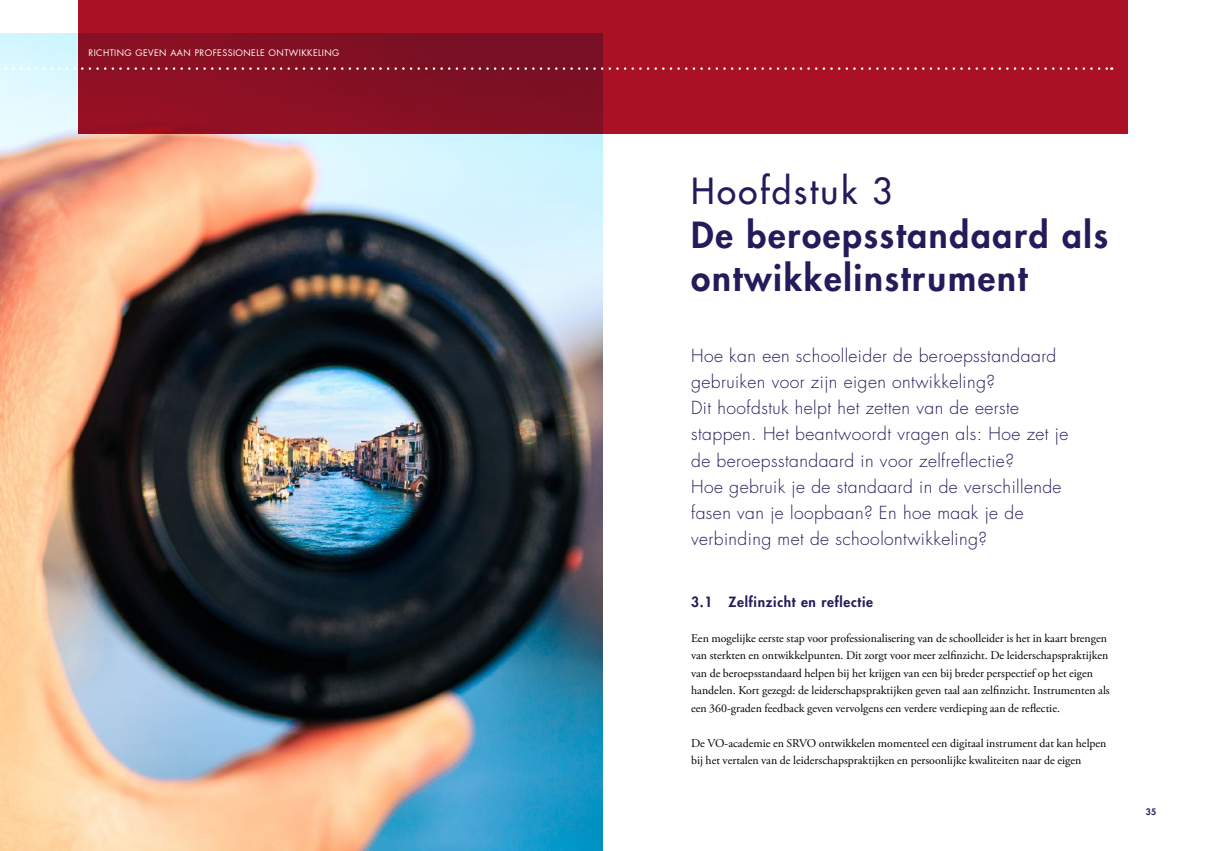
<style>
.page{position:relative;width:1205px;height:851px;background:#fff}
.page>*{position:absolute;margin:0;border:0;box-sizing:border-box;transform-origin:0 0}
._0_Titel{font:800 35px/43.8px "Futura LT";letter-spacing:.05em;color:#251b5b}
._0_Inleiding{font:300 17.5px/26.2px "Futura LT";letter-spacing:.025em;color:#251b5b}
._1__Paragraafkop{font:800 13.75px "Futura LT";letter-spacing:.05em;color:#251b5b}
._2_Platte_tekst_witr{font:11.88px/17.5px "Adobe Garamond Pro";color:#000}
.t1{font:8.75px "Futura LT";letter-spacing:.05em;color:#fff}
.t2{font:800 8.75px "Futura LT";color:#251b5b}
.s1{font-weight:400}
</style>
<div class="page">
<img style="left:0;top:34px;width:602px;height:816px">
<svg style="left:78px;top:0;width:1049px;height:134px;background:#9c1023"></svg>
<svg style="left:0;top:67px;width:1112px;height:3px;background:#af4e5c"></svg>
<p class="t1" style="left:89px;top:48px;width:21px">RICHTING</p>
<p class="t1" style="left:136px;top:48px;width:43px">GEVEN AAN</p>
<p class="t1" style="left:195px;top:48px;width:35px">PROFESSION</p>
<p class="t1" style="left:251px;top:48px;width:25px">ELE ONTWIKK</p>
<p class="t1" style="left:313px;top:48px;width:16px">ELING</p>
<p class="_0_Titel" style="left:691px;top:168px;width:418px"><span class="s1">Hoofdstuk 3<br></span>De beroepsstandaard als ontwikkelinstrument</p>
<p class="_0_Inleiding" style="left:691px;top:342px;width:379px">Hoe kan een schoolleider de beroepsstandaard gebruiken voor zijn eigen ontwikkeling?<br>Dit hoofdstuk helpt het zetten van de eerste stappen. Het beantwoordt vragen als: Hoe zet je de beroepsstandaard in voor zelfreflectie?<br>Hoe gebruik je de standaard in de verschillende fasen van je loopbaan? En hoe maak je de verbinding met de schoolontwikkeling?</p>
<p class="_1__Paragraafkop" style="left:691px;top:592px;width:183px">3.1 Zelfinzicht en reflectie</p>
<p class="_2_Platte_tekst_witr" style="left:691px;top:629px;width:420px">Een mogelijke eerste stap voor professionalisering van de schoolleider is het in kaart brengen van sterkten en ontwikkelpunten. Dit zorgt voor meer zelfinzicht. De leiderschapspraktijken van de beroepsstandaard helpen bij het krijgen van een bij breder perspectief op het eigen handelen. Kort gezegd: de leiderschapspraktijken geven taal aan zelfinzicht. Instrumenten als een 360-graden feedback geven vervolgens een verdere verdieping aan de reflectie.</p>
<p class="_2_Platte_tekst_witr" style="left:691px;top:734px;width:417px">De VO-academie en SRVO ontwikkelen momenteel een digitaal instrument dat kan helpen bij het vertalen van de leiderschapspraktijken en persoonlijke kwaliteiten naar de eigen</p>
<p class="t2" style="left:1146px;top:805px;width:12px">35</p>
</div>
